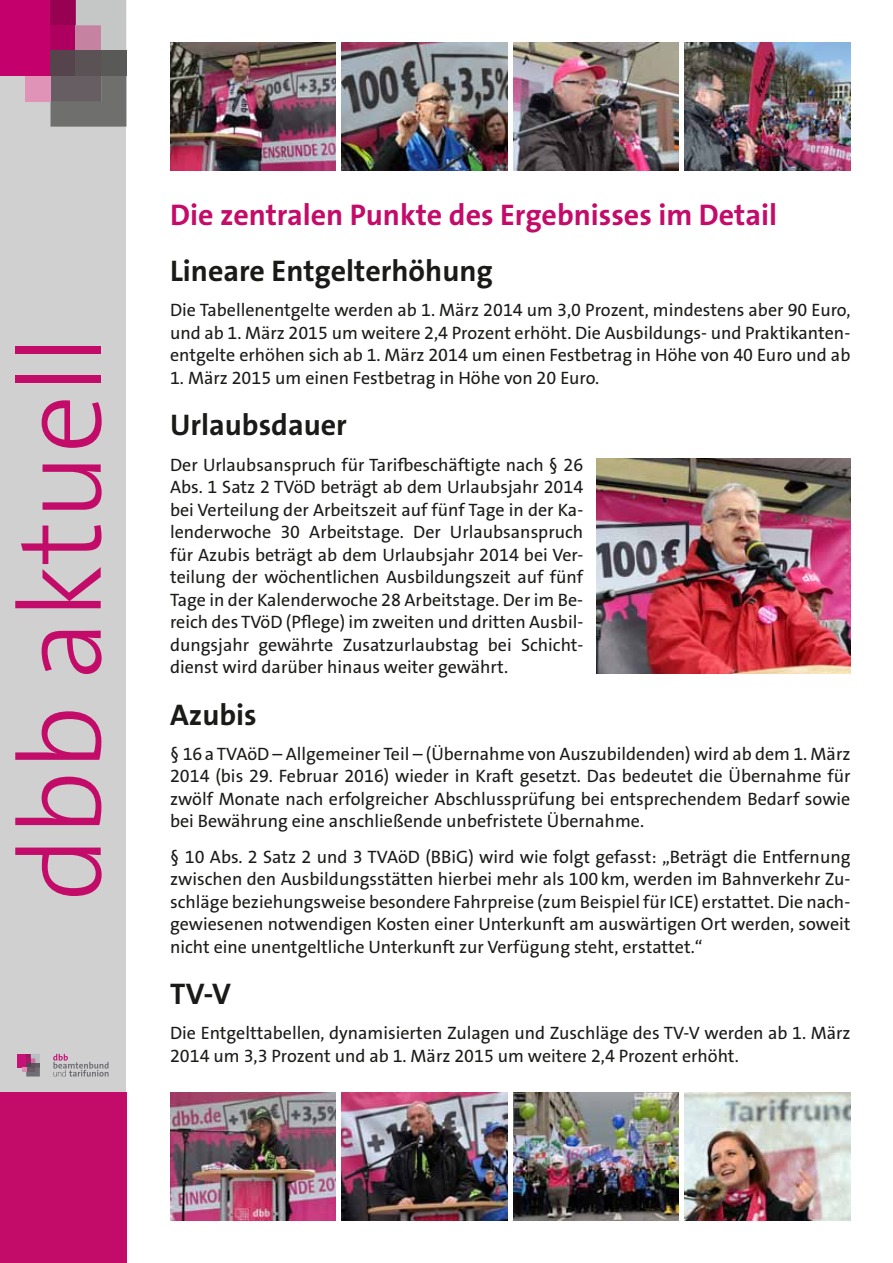
<style>
.page{position:relative;width:893px;height:1263px;background:#fff}
.page>*{position:absolute;margin:0;border:0;box-sizing:border-box;transform-origin:0 0}
.t1{font:300 117px "The Sans Os F";color:#c30c69}
.t2{font:700 30px "The Sans Os F";color:#1a1a18}
.t3{font:700 30px "The Sans Os F";color:#c30c69}
.t4{font:18px/22.5px "The Sans Os F";color:#1a1a18;text-align:justify}
</style>
<div class="page">
<div style="left:0;top:0;width:126px;height:1263px;background:#d0d0d0"></div>
<div style="left:0;top:1093px;width:126px;height:170px;background:#c30c69"></div>
<svg style="left:53px;top:1054px;width:56px;height:22px"></svg>
<div style="left:17px;top:1054px;width:9px;height:13px;background:#c61278"></div>
<svg style="left:22px;top:1054px;width:18px;height:22px"></svg>
<div style="left:0;top:0;width:51px;height:76px;background:#c3006b"></div>
<div style="left:51px;top:0;width:25px;height:25px;background:#980052"></div>
<div style="left:51px;top:25px;width:25px;height:26px;background:#ae005f"></div>
<div style="left:51px;top:51px;width:25px;height:25px;background:#55444b"></div>
<svg style="left:76px;top:0;width:50px;height:51px"></svg>
<div style="left:76px;top:51px;width:25px;height:25px;background:#5b5256"></div>
<div style="left:101px;top:51px;width:25px;height:25px;background:#595958"></div>
<svg style="left:51px;top:76px;width:75px;height:51px;background:#6c6a6a"></svg>
<div style="left:25px;top:76px;width:26px;height:25px;background:#e193b7"></div>
<img style="left:513px;top:1093px;width:166px;height:127px">
<img style="left:513px;top:43px;width:166px;height:127px">
<img style="left:342px;top:1093px;width:165px;height:127px">
<img style="left:342px;top:43px;width:165px;height:127px">
<img style="left:170px;top:1093px;width:166px;height:127px">
<img style="left:170px;top:43px;width:166px;height:127px">
<img style="left:685px;top:1093px;width:165px;height:127px">
<img style="left:685px;top:43px;width:165px;height:127px">
<img style="left:596px;top:459px;width:254px;height:214px">
<h1 class="t1" style="left:-14px;top:901px;width:568px;rotate:-90deg">dbb aktuell</h1>
<h2 class="t3" style="left:170px;top:196px;width:609px">Die zentralen Punkte des Ergebnisses im Detail</h2>
<h2 class="t2" style="left:170px;top:252px;width:324px">Lineare Entgelterhöhung</h2>
<p class="t4" style="left:170px;top:299px;width:682px">Die Tabellenentgelte werden ab 1. März 2014 um 3,0 Prozent, mindestens aber 90 Euro, und ab 1. März 2015 um weitere 2,4 Prozent erhöht. Die Ausbildungs- und Praktikanten&shy;entgelte erhöhen sich ab 1. März 2014 um einen Festbetrag in Höhe von 40 Euro und ab</p>
<p class="t4" style="left:170px;top:367px;width:431px">1. März 2015 um einen Festbetrag in Höhe von 20 Euro.</p>
<h2 class="t2" style="left:170px;top:406px;width:178px">Urlaubsdauer</h2>
<p class="t4" style="left:170px;top:453px;width:415px">Der Urlaubsanspruch für Tarifbeschäftigte nach § 26<br>Abs. 1 Satz 2 TVöD beträgt ab dem Urlaubsjahr 2014 bei Verteilung der Arbeitszeit auf fünf Tage in der Ka&shy;lenderwoche 30 Arbeitstage. Der Urlaubsanspruch für Azubis beträgt ab dem Urlaubsjahr 2014 bei Ver&shy;teilung der wöchentlichen Ausbildungszeit auf fünf Tage in der Kalenderwoche 28 Arbeitstage. Der im Be&shy;reich des TVöD (Pflege) im zweiten und dritten Ausbil&shy;dungsjahr gewährte Zusatzurlaubstag bei Schicht&shy;dienst wird darüber hinaus weiter gewährt.</p>
<h2 class="t2" style="left:170px;top:695px;width:88px">Azubis</h2>
<p class="t4" style="left:170px;top:743px;width:682px">§ 16a TVAöD – Allgemeiner Teil – (Übernahme von Auszubildenden) wird ab dem 1. März 2014 (bis 29. Februar 2016) wieder in Kraft gesetzt. Das bedeutet die Übernahme für zwölf Monate nach erfolgreicher Abschlussprüfung bei entsprechendem Bedarf sowie bei Bewährung eine anschließende unbefristete Übernahme.</p>
<p class="t4" style="left:170px;top:845px;width:682px">§ 10 Abs. 2 Satz 2 und 3 TVAöD (BBiG) wird wie folgt gefasst: „Beträgt die Entfernung zwischen den Ausbildungsstätten hierbei mehr als 100km, werden im Bahnverkehr Zu&shy;schläge beziehungsweise besondere Fahrpreise (zum Beispiel für ICE) erstattet. Die nach&shy;gewiesenen notwendigen Kosten einer Unterkunft am auswärtigen Ort werden, soweit nicht eine unentgeltliche Unterkunft zur Verfügung steht, erstattet.“</p>
<h2 class="t2" style="left:170px;top:975px;width:63px">TV-V</h2>
<p class="t4" style="left:170px;top:1022px;width:682px">Die Entgelttabellen, dynamisierten Zulagen und Zuschläge des TV-V werden ab 1. März<br>2014 um 3,3 Prozent und ab 1. März 2015 um weitere 2,4 Prozent erhöht.</p>
</div>
